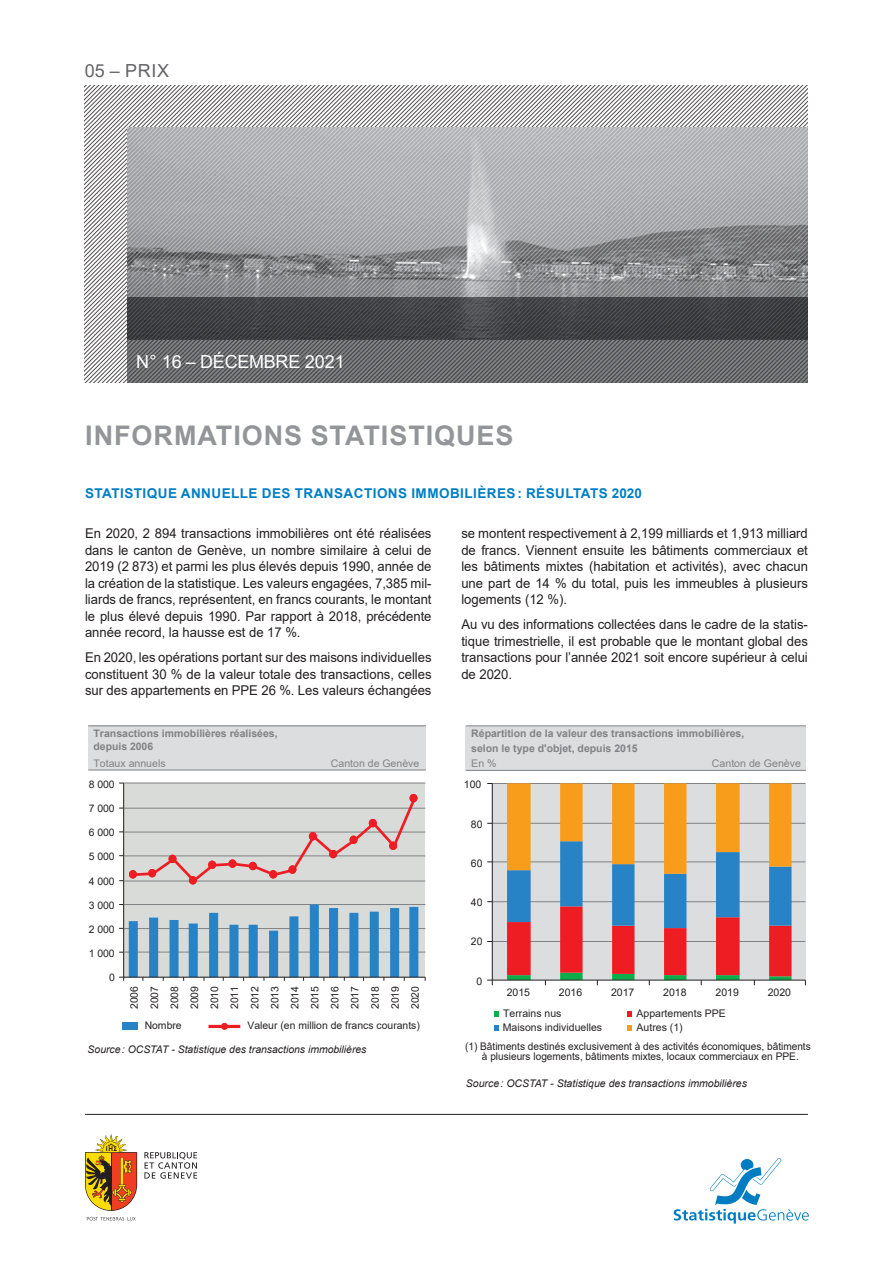
<style>
.page{position:relative;width:893px;height:1263px;background:#fff}
.page>*{position:absolute;margin:0;border:0;box-sizing:border-box;transform-origin:0 0}
.t1{font:700 27px "Arial";letter-spacing:.035em;color:#939598}
.t2{font:18px "Arial";letter-spacing:-.015em;color:#fff}
.t3{font:18px "Arial";letter-spacing:.035em;color:#636366}
.texte_-_texte_couran{font:13.5px/16.5px "Arial";letter-spacing:-.005em;color:#231f20;text-align:justify}
.t4{font:700 13.5px "Arial";letter-spacing:.035em;color:#007ec5}
.t5{font:10.5px/10.5px "Arial";color:#231f20;text-align:center;scale:.96 1}
.t6{font:700 10.5px/14.9px "Arial";color:#808285}
.t7{font:10.5px "Arial";color:#262324}
.t8{font:italic 10.5px "Arial";color:#231f20}
.t9{font:10.5px "Arial";color:#231f20}
.t10{font:10.5px "Arial";color:#808285}
.t11{font:10.35px/20.1px "Arial";color:#231f20;text-align:justify}
.t12{font:italic 10.35px "Arial";color:#231f20}
.t13{font:700 10.35px/12.5px "Arial";color:#808285}
.t14{font:10.35px "Arial";color:#262324}
.t15{font:10.35px "Arial";color:#808285}
.s1{font-weight:400}
</style>
<div class="page">
<svg style="left:85px;top:85px;width:122px;height:298px"></svg>
<svg style="left:207px;top:85px;width:601px;height:43px"></svg>
<svg style="left:127px;top:128px;width:175px;height:170px;background:#a0a2a5"></svg>
<svg style="left:302px;top:128px;width:506px;height:170px;background:#a5a6a9"></svg>
<svg style="left:127px;top:298px;width:681px;height:85px;background:#555659"></svg>
<hr style="left:85px;top:1114px;width:723px;height:1px;background:#231f20">
<svg style="left:87px;top:1217px;width:49px;height:3px"></svg>
<svg style="left:85px;top:1134px;width:52px;height:77px"></svg>
<hr style="left:111px;top:1153px;width:1px;height:57px;background:#231f20">
<svg style="left:144px;top:1152px;width:53px;height:27px"></svg>
<svg style="left:674px;top:1158px;width:135px;height:65px"></svg>
<div style="left:123px;top:1022px;width:15px;height:7px;background:#2783c5"></div>
<hr style="left:210px;top:1025px;width:29px;height:3px;background:#ee1d23">
<div style="left:221px;top:1023px;width:7px;height:7px;border:1px solid #ee1d23;border-radius:50%"></div>
<div style="left:88px;top:726px;width:338px;height:44px;background:#dcdddf"></div>
<hr style="left:88px;top:770px;width:338px;height:1px;background:#808285">
<hr style="left:88px;top:726px;width:338px;height:1px;background:#808285">
<div style="left:124px;top:783px;width:301px;height:194px;background:#d9dbd9"></div>
<hr style="left:123px;top:783px;width:1px;height:194px;background:#231f20">
<hr style="left:124px;top:783px;width:301px;height:1px;background:#808285">
<hr style="left:124px;top:808px;width:301px;height:1px;background:#808285">
<hr style="left:124px;top:832px;width:301px;height:1px;background:#808285">
<hr style="left:124px;top:856px;width:301px;height:1px;background:#808285">
<hr style="left:124px;top:881px;width:301px;height:1px;background:#808285">
<hr style="left:124px;top:904px;width:301px;height:1px;background:#808285">
<hr style="left:124px;top:952px;width:301px;height:1px;background:#808285">
<hr style="left:124px;top:928px;width:301px;height:1px;background:#808285">
<svg style="left:119px;top:904px;width:299px;height:77px"></svg>
<hr style="left:124px;top:977px;width:301px;height:1px;background:#231f20">
<div style="left:129px;top:870px;width:8px;height:8px;background:#ee1d23;border-radius:50%"></div>
<div style="left:410px;top:794px;width:7px;height:8px;background:#ee1d23;border-radius:50%"></div>
<svg style="left:131px;top:795px;width:287px;height:89px"></svg>
<svg style="left:494px;top:1025px;width:4px;height:6px"></svg>
<svg style="left:494px;top:1011px;width:4px;height:6px"></svg>
<svg style="left:627px;top:1025px;width:4px;height:6px"></svg>
<svg style="left:627px;top:1011px;width:4px;height:6px"></svg>
<div style="left:492px;top:783px;width:313px;height:197px;background:#dcdddf"></div>
<hr style="left:492px;top:783px;width:313px;height:1px;background:#808285">
<hr style="left:492px;top:823px;width:313px;height:1px;background:#808285">
<hr style="left:492px;top:862px;width:313px;height:1px;background:#808285">
<hr style="left:492px;top:901px;width:313px;height:1px;background:#808285">
<hr style="left:492px;top:941px;width:313px;height:1px;background:#808285">
<hr style="left:492px;top:783px;width:1px;height:197px;background:#231f20">
<hr style="left:492px;top:980px;width:313px;height:1px;background:#231f20">
<svg style="left:507px;top:783px;width:284px;height:202px"></svg>
<svg style="left:487px;top:980px;width:6px;height:5px"></svg>
<div style="left:466px;top:726px;width:340px;height:44px;background:#dcdddf"></div>
<hr style="left:466px;top:770px;width:340px;height:1px;background:#808285">
<hr style="left:466px;top:726px;width:340px;height:1px;background:#808285">
<h2 class="t3" style="left:85px;top:58px;width:86px">05 – PRIX</h2>
<h2 class="t2" style="left:136px;top:349px;width:210px">N° 16 – DÉCEMBRE 2021</h2>
<h1 class="t1" style="left:85px;top:416px;width:430px">INFORMATIONS STATISTIQUES</h1>
<p class="t4" style="left:85px;top:483px;width:558px">STATISTIQUE ANNUELLE DES TRANSACTIONS IMMOBILIÈRES : RÉSULTATS 2020</p>
<p class="texte_-_texte_couran" style="left:85px;top:525px;width:348px">En 2020, 2 894 transactions immobilières ont été réalisées dans le canton de Genève, un nombre similaire à celui de 2019 (2 873) et parmi les plus élevés depuis 1990, année de la création de la statistique. Les valeurs engagées, 7,385 mil&shy;liards de francs, représentent, en francs courants, le montant le plus élevé depuis 1990. Par rapport à 2018, précédente année record, la hausse est de 17 %.</p>
<p class="texte_-_texte_couran" style="left:85px;top:649px;width:348px">En 2020, les opérations portant sur des maisons individuelles constituent 30 % de la valeur totale des transactions, celles sur des appartements en PPE 26 %. Les valeurs échangées</p>
<p class="t13" style="left:94px;top:727px;width:186px">Transactions immobilières réalisées, depuis 2006</p>
<p class="t15" style="left:94px;top:756px;width:74px">Totaux annuels</p>
<p class="t15" style="left:331px;top:756px;width:90px">Canton de Genève</p>
<p class="t11" style="left:89px;top:774px;width:28px">8 000</p>
<p class="t11" style="left:89px;top:798px;width:28px">7 000</p>
<p class="t11" style="left:89px;top:822px;width:28px">6 000</p>
<p class="t11" style="left:89px;top:847px;width:28px">5 000</p>
<p class="t11" style="left:89px;top:871px;width:28px">4 000</p>
<p class="t11" style="left:89px;top:895px;width:28px">3 000</p>
<p class="t11" style="left:89px;top:919px;width:28px">2 000</p>
<p class="t11" style="left:89px;top:943px;width:28px">1 000</p>
<p class="t11" style="left:109px;top:967px;width:7px">0</p>
<p class="t11" style="left:124px;top:1009px;width:25px;rotate:-90deg">2006<br>2007<br>2008<br>2009<br>2010<br>2011<br>2012<br>2013<br>2014<br>2015<br>2016<br>2017<br>2018<br>2019<br>2020</p>
<p class="t11" style="left:145px;top:1016px;width:39px">Nombre</p>
<p class="t14" style="left:247px;top:1018px;width:174px">Valeur (en million de francs courants)</p>
<p class="t12" style="left:88px;top:1043px;width:280px">Source: OCSTAT - Statistique des transactions immobilières</p>
<p class="texte_-_texte_couran" style="left:461px;top:525px;width:348px">se montent respectivement à 2,199 milliards et 1,913 milliard de francs. Viennent ensuite les bâtiments commerciaux et les bâtiments mixtes (habitation et activités), avec chacun une part de 14 % du total, puis les immeubles à plusieurs logements (12 %).</p>
<p class="texte_-_texte_couran" style="left:461px;top:616px;width:348px">Au vu des informations collectées dans le cadre de la statis&shy;tique trimestrielle, il est probable que le montant global des transactions pour l’année 2021 soit encore supérieur à celui de 2020.</p>
<p class="t6" style="left:471px;top:726px;width:275px">Répartition de la valeur des transactions immobilières, selon le type d'objet, depuis 2015<br><span class="s1">En %</span></p>
<p class="t10" style="left:712px;top:756px;width:91px">Canton de Genève</p>
<p class="t9" style="left:464px;top:777px;width:19px">100</p>
<p class="t9" style="left:471px;top:817px;width:13px">80</p>
<p class="t9" style="left:471px;top:856px;width:13px">60</p>
<p class="t9" style="left:471px;top:895px;width:13px">40</p>
<p class="t9" style="left:471px;top:934px;width:13px">20</p>
<p class="t9" style="left:476px;top:974px;width:7px">0</p>
<p class="t9" style="left:507px;top:985px;width:25px">2015</p>
<p class="t9" style="left:559px;top:985px;width:25px">2016</p>
<p class="t9" style="left:611px;top:985px;width:25px">2017</p>
<p class="t9" style="left:663px;top:985px;width:25px">2018</p>
<p class="t9" style="left:715px;top:985px;width:25px">2019</p>
<p class="t9" style="left:768px;top:985px;width:25px">2020</p>
<p class="t7" style="left:503px;top:1006px;width:60px">Terrains nus</p>
<p class="t7" style="left:637px;top:1006px;width:91px">Appartements PPE</p>
<p class="t7" style="left:503px;top:1020px;width:101px">Maisons individuelles</p>
<p class="t7" style="left:637px;top:1020px;width:48px">Autres (1)</p>
<p class="t5" style="left:465px;top:1041px;width:362px">(1) Bâtiments destinés exclusivement à des activités économiques, bâtiments à plusieurs logements, bâtiments mixtes, locaux commerciaux en PPE.</p>
<p class="t8" style="left:466px;top:1076px;width:283px">Source: OCSTAT - Statistique des transactions immobilières</p>
</div>
